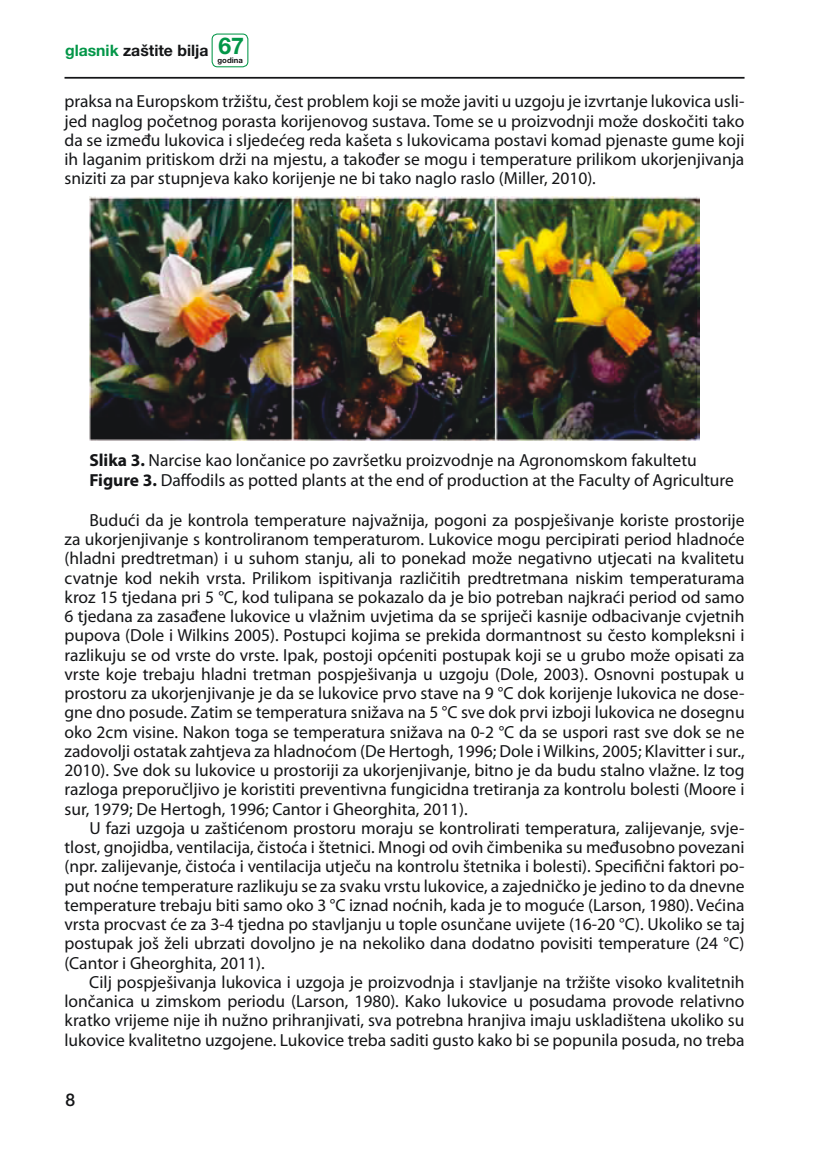
<style>
.page{position:relative;width:819px;height:1166px;background:#fff}
.page>*{position:absolute;margin:0;border:0;box-sizing:border-box;transform-origin:0 0}
.t1{font:17.5px/19.2px "Myriad Pro";color:#141517;text-align:justify}
.t2{font:500 17.5px "Helvetica Neue LT Pro";color:#141517}
.t3{font:700 15.75px "Helvetica Neue LT Pro";color:#141517}
.t4{font:700 7.7px "Helvetica Neue LT Pro";color:#141517}
.s1{color:#039648}
.s2{font-size:23.1px;color:#039648}
.s3{font-weight:700}
</style>
<div class="page">
<hr style="left:64px;top:77px;width:680px;height:2px;background:#141517">
<div style="left:211px;top:34px;width:37px;height:33px;border:1px solid #039648;border-radius:5px"></div>
<img style="left:89px;top:196px;width:610px;height:244px">
<p class="t3" style="left:65px;top:44px;width:180px"><span class="s1">glasnik</span> zaštite bilja <span class="s2">67</span></p>
<p class="t4" style="left:217px;top:58px;width:27px">godina</p>
<p class="t1" style="left:64px;top:93px;width:681px">praksa na Europskom tržištu, čest problem koji se može javiti u uzgoju je izvrtanje lukovica usli&shy;jed naglog početnog porasta korijenovog sustava. Tome se u proizvodnji može doskočiti tako da se između lukovica i sljedećeg reda kašeta s lukovicama postavi komad pjenaste gume koji ih laganim pritiskom drži na mjestu, a također se mogu i temperature prilikom ukorjenjivanja sniziti za par stupnjeva kako korijenje ne bi tako naglo raslo (Miller, 2010).</p>
<p class="t1" style="left:89px;top:451px;width:646px;line-height:20.1px"><span class="s3">Slika 3.</span> Narcise kao lončanice po završetku proizvodnje na Agronomskom fakultetu<br><span class="s3">Figure 3.</span> Daffodils as potted plants at the end of production at the Faculty of Agriculture</p>
<p class="t1" style="left:64px;top:511px;width:681px;text-indent:25px">Budući da je kontrola temperature najvažnija, pogoni za pospješivanje koriste prostorije za ukorjenjivanje s kontroliranom temperaturom. Lukovice mogu percipirati period hladnoće (hladni predtretman) i u suhom stanju, ali to ponekad može negativno utjecati na kvalitetu cvatnje kod nekih vrsta. Prilikom ispitivanja različitih predtretmana niskim temperaturama kroz 15 tjedana pri 5 °C, kod tulipana se pokazalo da je bio potreban najkraći period od samo 6 tjedana za zasađene lukovice u vlažnim uvjetima da se spriječi kasnije odbacivanje cvjetnih pupova (Dole i Wilkins 2005). Postupci kojima se prekida dormantnost su često kompleksni i razlikuju se od vrste do vrste. Ipak, postoji općeniti postupak koji se u grubo može opisati za vrste koje trebaju hladni tretman pospješivanja u uzgoju (Dole, 2003). Osnovni postupak u prostoru za ukorjenjivanje je da se lukovice prvo stave na 9 °C dok korijenje lukovica ne dose&shy;gne dno posude. Zatim se temperatura snižava na 5 °C sve dok prvi izboji lukovica ne dosegnu oko 2cm visine. Nakon toga se temperatura snižava na 0-2 °C da se uspori rast sve dok se ne zadovolji ostatak zahtjeva za hladnoćom (De Hertogh, 1996; Dole i Wilkins, 2005; Klavitter i sur., 2010). Sve dok su lukovice u prostoriji za ukorjenjivanje, bitno je da budu stalno vlažne. Iz tog razloga preporučljivo je koristiti preventivna fungicidna tretiranja za kontrolu bolesti (Moore i sur, 1979; De Hertogh, 1996; Cantor i Gheorghita, 2011).</p>
<p class="t1" style="left:64px;top:819px;width:681px;text-indent:25px">U fazi uzgoja u zaštićenom prostoru moraju se kontrolirati temperatura, zalijevanje, svje&shy;tlost, gnojidba, ventilacija, čistoća i štetnici. Mnogi od ovih čimbenika su međusobno povezani (npr. zalijevanje, čistoća i ventilacija utječu na kontrolu štetnika i bolesti). Specifični faktori po&shy;put noćne temperature razlikuju se za svaku vrstu lukovice, a zajedničko je jedino to da dnevne temperature trebaju biti samo oko 3 °C iznad noćnih, kada je to moguće (Larson, 1980). Većina vrsta procvast će za 3-4 tjedna po stavljanju u tople osunčane uvijete (16-20 °C). Ukoliko se taj postupak još želi ubrzati dovoljno je na nekoliko dana dodatno povisiti temperature (24 °C) (Cantor i Gheorghita, 2011).</p>
<p class="t1" style="left:64px;top:973px;width:681px;text-indent:25px">Cilj pospješivanja lukovica i uzgoja je proizvodnja i stavljanje na tržište visoko kvalitetnih lončanica u zimskom periodu (Larson, 1980). Kako lukovice u posudama provode relativno kratko vrijeme nije ih nužno prihranjivati, sva potrebna hranjiva imaju uskladištena ukoliko su lukovice kvalitetno uzgojene. Lukovice treba saditi gusto kako bi se popunila posuda, no treba</p>
<p class="t2" style="left:65px;top:1090px;width:11px">8</p>
</div>
